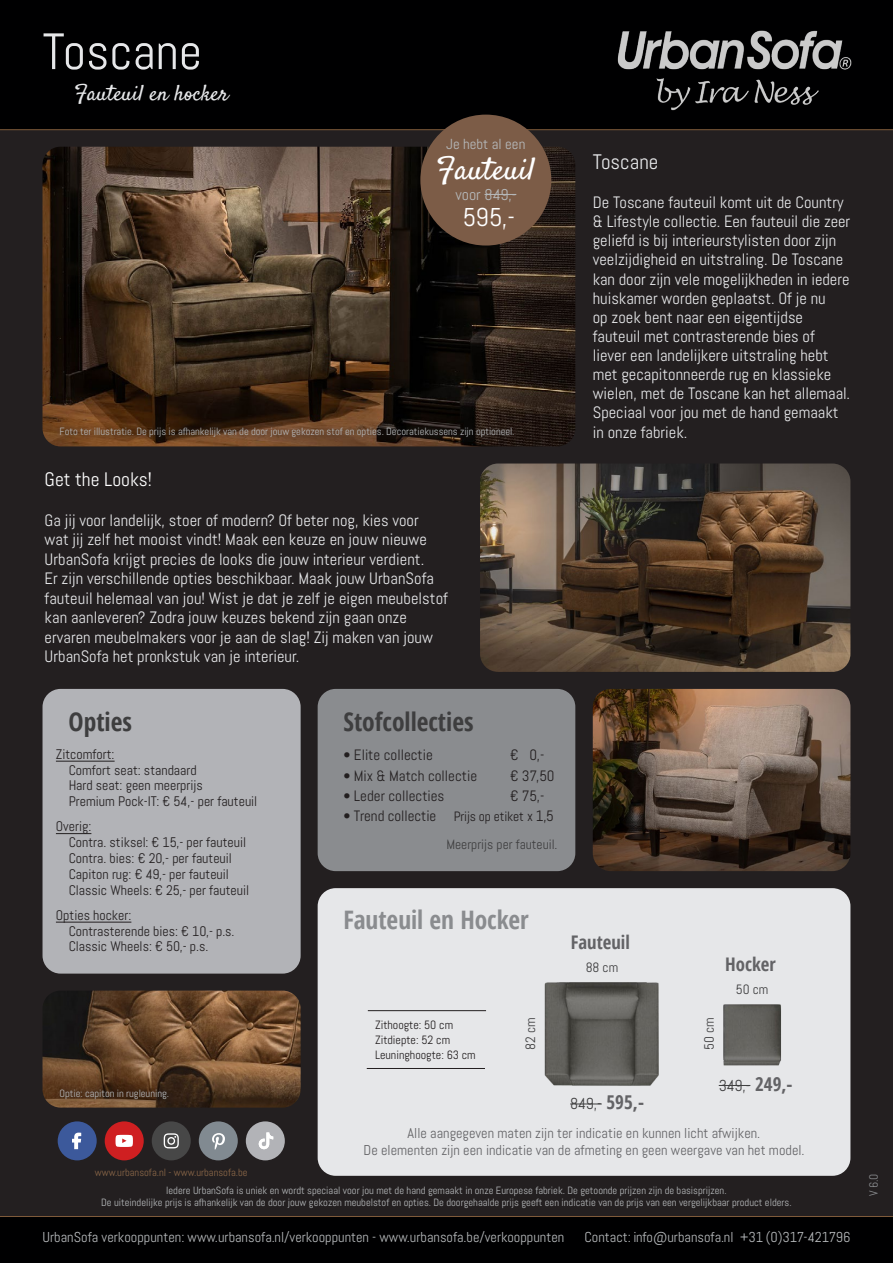
<style>
.page{position:relative;width:893px;height:1263px;background:#231f20}
.page>*{position:absolute;margin:0;border:0;box-sizing:border-box;transform-origin:0 0}
.t1{font:51px "Abel";color:#e6e7e9}
.t2{font:31.5px "Satisfy";color:#fff}
.t3{font:25.65px "Abel";color:#fff}
.t4{font:700 condensed 25.5px "Open Sans";color:#3e3e3f}
.t5{font:700 condensed 25.5px "Open Sans";color:#8a8c8f}
.t6{font:22.2px "Satisfy";color:#e6e7e9}
.t7{font:21px "Abel";color:#e6e7e9}
.t8{font:19.5px "Abel";color:#fff}
.t9{font:700 condensed 18.75px "Open Sans";color:#636366}
.t10{font:16.5px/19px "Abel";color:#e6e7e9}
.t11{font:15.9px "Abel";letter-spacing:-.01em;color:#3e3e3f}
.t12{font:15.6px "Abel";color:#b6b9bb}
.t13{font:15px "Abel";color:#231f20}
.t14{font:14.55px "Abel";color:#b6b9bb}
.t15{font:14.4px "Abel";color:#b6b9bb}
.t16{font:14.25px/17.1px "Abel";color:#636366;text-align:center}
.t17{font:13.8px/15.9px "Abel";color:#231f20}
.t18{font:13.5px "Abel";color:#3e3e3f}
.t19{font:12px/15px "Abel";color:#231f20}
.t20{font:12px "Abel";color:#8a8c8f}
.t21{font:10.5px/12px "Abel";color:#b6b9bb;text-align:center}
.t22{font:10.5px "Abel";color:#8b6748}
.s1{font-size:13.5px}
.s2{font-size:14.25px}
.s3{font-family:"Open Sans";font-weight:700;font-stretch:condensed;font-size:19.05px;color:#636366}
</style>
<div class="page">
<div style="left:0;top:0;width:893px;height:130px;background:#000001"></div>
<img style="left:617px;top:30px;width:235px;height:81px">
<hr style="left:0;top:129px;width:893px;height:1px;background:#805c3b">
<div style="left:0;top:1216px;width:893px;height:47px;background:#000001"></div>
<img style="left:43px;top:147px;width:532px;height:299px">
<img style="left:480px;top:463px;width:370px;height:209px">
<hr style="left:0;top:1216px;width:893px;height:1px;background:#805c3b">
<img style="left:593px;top:689px;width:257px;height:182px">
<div style="left:318px;top:888px;width:532px;height:288px;background:#e6e7e9;border-radius:18px"></div>
<img style="left:718px;top:1004px;width:63px;height:82px">
<hr style="left:719px;top:1085px;width:31px;height:1px;background:#3e3e3f">
<hr style="left:368px;top:1010px;width:118px;height:1px;background:#231f20">
<hr style="left:367px;top:1068px;width:118px;height:1px;background:#231f20">
<img style="left:544px;top:982px;width:115px;height:104px">
<hr style="left:570px;top:1104px;width:32px;height:1px;background:#3e3e3f">
<div style="left:318px;top:689px;width:257px;height:182px;background:#8a8c8f;border-radius:18px"></div>
<div style="left:420px;top:115px;width:131px;height:131px;background:#7c5c47;border-radius:50%"></div>
<hr style="left:484px;top:194px;width:32px;height:1px;background:#b6b9bb">
<svg style="left:53px;top:422px;width:467px;height:22px;background:#50331d"></svg>
<div style="left:43px;top:689px;width:258px;height:284px;background:#b2b3b7;border-radius:18px"></div>
<img style="left:43px;top:990px;width:258px;height:117px">
<svg style="left:53px;top:1083px;width:121px;height:22px;background:#543720"></svg>
<div style="left:152px;top:1121px;width:39px;height:39px;background:#474747;border-radius:50%"></div>
<svg style="left:164px;top:1133px;width:15px;height:15px"></svg>
<div style="left:199px;top:1121px;width:39px;height:39px;background:#818a91;border-radius:50%"></div>
<svg style="left:212px;top:1133px;width:13px;height:17px"></svg>
<div style="left:105px;top:1121px;width:39px;height:39px;background:#cf1f21;border-radius:50%"></div>
<svg style="left:116px;top:1135px;width:17px;height:12px"></svg>
<div style="left:58px;top:1121px;width:39px;height:39px;background:#3c599b;border-radius:50%"></div>
<svg style="left:72px;top:1133px;width:9px;height:16px"></svg>
<div style="left:246px;top:1121px;width:39px;height:39px;background:#b2b3b7;border-radius:50%"></div>
<svg style="left:259px;top:1132px;width:14px;height:17px"></svg>
<hr style="left:56px;top:761px;width:59px;height:1px;background:#231f20">
<hr style="left:56px;top:833px;width:35px;height:1px;background:#231f20">
<hr style="left:56px;top:922px;width:75px;height:1px;background:#231f20">
<h1 class="t1" style="left:43px;top:29px;width:161px">Toscane</h1>
<h3 class="t6" style="left:74px;top:84px;width:156px">Fauteuil en hocker</h3>
<p class="t14" style="left:446px;top:138px;width:81px">Je hebt al een</p>
<h2 class="t2" style="left:437px;top:156px;width:100px">Fauteuil</h2>
<p class="t12" style="left:455px;top:187px;width:62px">voor 849,-</p>
<h3 class="t3" style="left:463px;top:206px;width:54px">595,-</h3>
<p class="t21" style="left:60px;top:426px;width:456px">Foto ter illustratie. De prijs is afhankelijk van de door jouw gekozen stof en opties. Decoratiekussens zijn optioneel.</p>
<p class="t8" style="left:45px;top:470px;width:109px">Get the Looks!</p>
<p class="t10" style="left:45px;top:512px;width:405px">Ga jij voor landelijk, stoer of modern? Of beter nog, kies voor<br>wat jij zelf het mooist vindt! Maak een keuze en jouw nieuwe UrbanSofa krijgt precies de looks die jouw interieur verdient.<br>Er zijn verschillende opties beschikbaar. Maak jouw UrbanSofa fauteuil helemaal van jou! Wist je dat je zelf je eigen meubelstof kan aanleveren? Zodra jouw keuzes bekend zijn gaan onze ervaren meubelmakers voor je aan de slag! Zij maken van jouw UrbanSofa het pronkstuk van je interieur.</p>
<p class="t7" style="left:593px;top:153px;width:67px">Toscane</p>
<p class="t10" style="left:593px;top:194px;width:259px">De Toscane fauteuil komt uit de Country &amp; Lifestyle collectie. Een fauteuil die zeer geliefd is bij interieurstylisten door zijn veelzijdigheid en uitstraling. De Toscane kan door zijn vele mogelijkheden in iedere huiskamer worden geplaatst. Of je nu<br>op zoek bent naar een eigentijdse fauteuil met contrasterende bies of liever een landelijkere uitstraling hebt met gecapitonneerde rug en klassieke wielen, met de Toscane kan het allemaal.<br>Speciaal voor jou met de hand gemaakt in onze fabriek.</p>
<h3 class="t4" style="left:69px;top:711px;width:65px">Opties</h3>
<p class="t17" style="left:69px;top:747px;width:190px;text-indent:-13px">Zitcomfort:<br>Comfort seat: standaard<br>Hard seat: geen meerprijs<br>Premium Pock-IT: € 54,- per fauteuil</p>
<p class="t17" style="left:69px;top:819px;width:182px;text-indent:-13px">Overig:<br>Contra. stiksel: € 15,- per fauteuil<br>Contra. bies: € 20,- per fauteuil<br>Capiton rug: € 49,- per fauteuil<br>Classic Wheels: € 25,- per fauteuil</p>
<p class="t17" style="left:69px;top:908px;width:167px;text-indent:-13px">Opties hocker:<br>Contrasterende bies: € 10,- p.s.<br>Classic Wheels: € 50,- p.s.</p>
<p class="t21" style="left:60px;top:1087px;width:111px">Optie: capiton in rugleuning.</p>
<h3 class="t4" style="left:343px;top:711px;width:132px">Stofcollecties</h3>
<p class="t13" style="left:343px;top:748px;width:91px">• Elite collectie</p>
<p class="t13" style="left:510px;top:748px;width:36px">€ 0,-</p>
<p class="t13" style="left:343px;top:769px;width:135px">• Mix &amp; Match collectie</p>
<p class="t13" style="left:510px;top:769px;width:46px">€ 37,50</p>
<p class="t13" style="left:343px;top:789px;width:103px">• Leder collecties</p>
<p class="t13" style="left:510px;top:789px;width:36px">€ 75,-</p>
<p class="t13" style="left:343px;top:809px;width:212px">• Trend collectie <span class="s1">Prijs op etiket</span> <span class="s2">x</span> 1,5</p>
<p class="t18" style="left:446px;top:839px;width:112px">Meerprijs per fauteuil.</p>
<h3 class="t5" style="left:343px;top:910px;width:187px">Fauteuil en Hocker</h3>
<p class="t19" style="left:375px;top:1018px;width:102px">Zithoogte: 50 cm<br>Zitdiepte: 52 cm<br>Leuninghoogte: 63 cm</p>
<p class="t18" style="left:525px;top:1050px;width:34px;rotate:-90deg">82 cm</p>
<p class="t9" style="left:571px;top:935px;width:61px">Fauteuil</p>
<p class="t18" style="left:586px;top:961px;width:34px">88 cm</p>
<p class="t11" style="left:570px;top:1097px;width:75px">849,- <span class="s3">595,-</span></p>
<p class="t9" style="left:725px;top:957px;width:52px">Hocker</p>
<p class="t18" style="left:703px;top:1050px;width:34px;rotate:-90deg">50 cm</p>
<p class="t18" style="left:736px;top:983px;width:34px">50 cm</p>
<p class="t11" style="left:719px;top:1078px;width:75px">349,- <span class="s3">249,-</span></p>
<p class="t16" style="left:364px;top:1125px;width:442px">Alle aangegeven maten zijn ter indicatie en kunnen licht afwijken.<br>De elementen zijn een indicatie van de afmeting en geen weergave van het model.</p>
<p class="t21" style="left:101px;top:1184px;width:692px">Iedere UrbanSofa is uniek en wordt speciaal voor jou met de hand gemaakt in onze Europese fabriek. De getoonde prijzen zijn de basisprijzen.<br>De uiteindelijke prijs is afhankelijk van de door jouw gekozen meubelstof en opties. De doorgehaalde prijs geeft een indicatie van de prijs van een vergelijkbaar product elders.</p>
<p class="t22" style="left:95px;top:1167px;width:154px">www.urbansofa.nl - www.urbansofa.be</p>
<p class="t15" style="left:43px;top:1231px;width:523px">UrbanSofa verkooppunten: www.urbansofa.nl/verkooppunten - www.urbansofa.be/verkooppunten</p>
<p class="t15" style="left:585px;top:1231px;width:267px">Contact: info@urbansofa.nl +31 (0)317-421796</p>
<p class="t20" style="left:868px;top:1196px;width:24px;rotate:-90deg">V 6.0</p>
</div>
